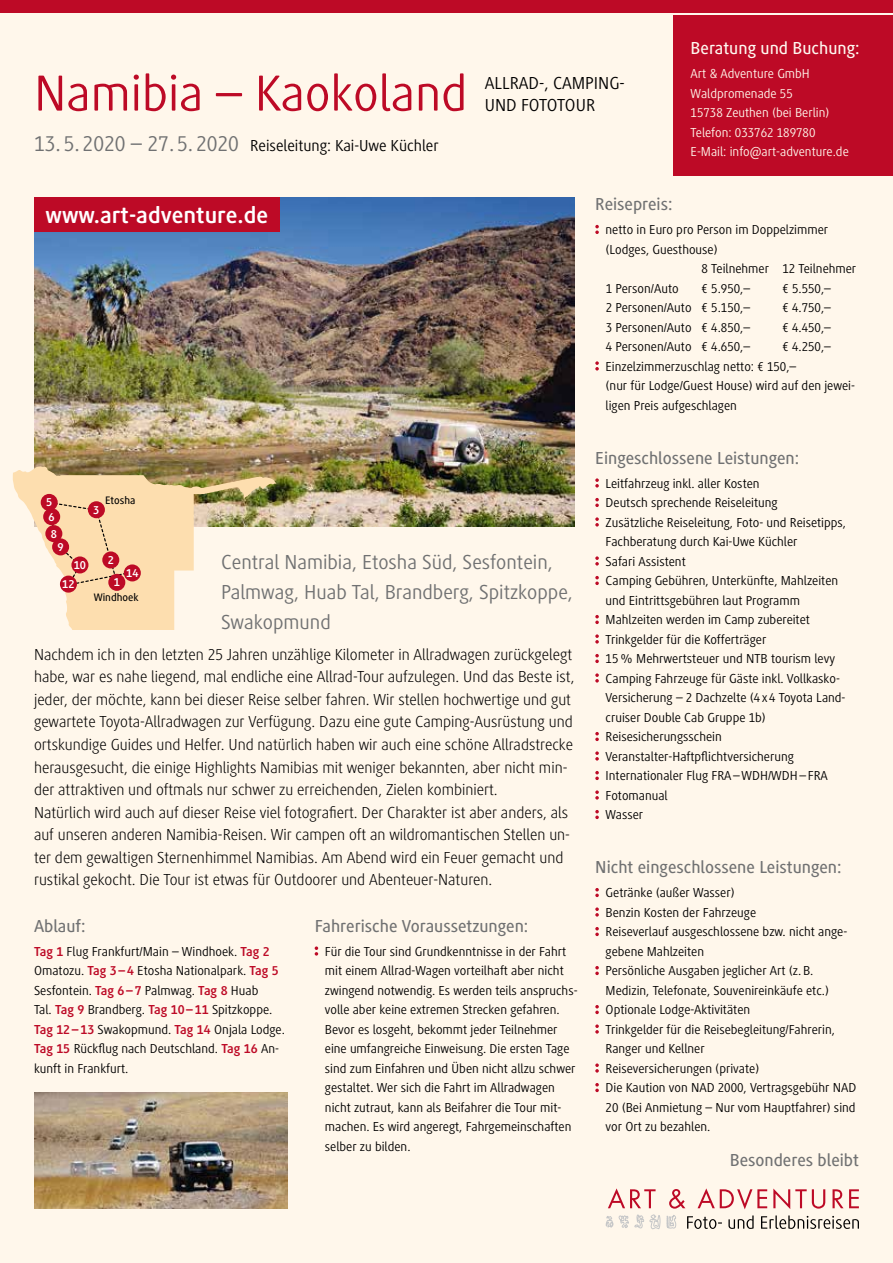
<style>
.page{position:relative;width:893px;height:1263px;background:#fff7eb}
.page>*{position:absolute;margin:0;border:0;box-sizing:border-box;transform-origin:0 0}
.t1{font:52.5px "Generis Simple Pro";color:#bd0a26}
.t2{font:700 24px "Generis Simple Pro";color:#fff}
.t3{font:21px/30px "Generis Simple Pro";color:#707172}
.t4{font:500 18px "Generis Simple Pro";color:#707172}
.t5{font:18px/21.6px "Generis Simple Pro";color:#000}
.t6{font:500 18px "Generis Simple Pro";color:#fff9f1}
.t7{font:300 16.5px/22.5px "Generis Simple Pro";color:#000}
.t8{font:16.5px "Generis Simple Pro";color:#000}
.t9{font:13.5px/19.5px "Generis Simple Pro";color:#000}
.t10{font:13.5px/19.5px "Generis Simple Pro";color:#fff7eb}
.t11{font:700 12px/22.4px "Generis Simple Pro";color:#fff}
.t12{font:500 11.25px "Generis Simple Pro";color:#000}
.s1{font-size:22.5px;color:#707172}
.s2{font-weight:700;color:#bd0a26}
</style>
<div class="page">
<svg style="left:315px;top:946px;width:3px;height:10px"></svg>
<svg style="left:595px;top:225px;width:4px;height:9px"></svg>
<svg style="left:595px;top:361px;width:4px;height:10px"></svg>
<svg style="left:595px;top:478px;width:4px;height:10px"></svg>
<svg style="left:595px;top:498px;width:4px;height:9px"></svg>
<svg style="left:595px;top:517px;width:4px;height:10px"></svg>
<svg style="left:595px;top:556px;width:4px;height:10px"></svg>
<svg style="left:595px;top:576px;width:4px;height:9px"></svg>
<svg style="left:595px;top:615px;width:4px;height:9px"></svg>
<svg style="left:595px;top:634px;width:4px;height:10px"></svg>
<svg style="left:595px;top:654px;width:4px;height:9px"></svg>
<svg style="left:595px;top:673px;width:4px;height:10px"></svg>
<svg style="left:595px;top:732px;width:4px;height:9px"></svg>
<svg style="left:595px;top:751px;width:4px;height:10px"></svg>
<svg style="left:595px;top:771px;width:4px;height:9px"></svg>
<svg style="left:595px;top:790px;width:4px;height:10px"></svg>
<svg style="left:595px;top:810px;width:4px;height:9px"></svg>
<svg style="left:595px;top:888px;width:4px;height:9px"></svg>
<svg style="left:595px;top:907px;width:4px;height:10px"></svg>
<svg style="left:595px;top:927px;width:4px;height:9px"></svg>
<svg style="left:595px;top:966px;width:4px;height:9px"></svg>
<svg style="left:595px;top:1005px;width:4px;height:9px"></svg>
<svg style="left:595px;top:1024px;width:4px;height:10px"></svg>
<svg style="left:595px;top:1063px;width:4px;height:10px"></svg>
<svg style="left:595px;top:1083px;width:4px;height:9px"></svg>
<img style="left:34px;top:197px;width:540px;height:329px">
<svg style="left:608px;top:1188px;width:48px;height:20px"></svg>
<svg style="left:669px;top:1189px;width:16px;height:19px"></svg>
<svg style="left:698px;top:1188px;width:69px;height:21px"></svg>
<svg style="left:773px;top:1188px;width:52px;height:21px"></svg>
<svg style="left:832px;top:1189px;width:11px;height:19px"></svg>
<svg style="left:849px;top:1189px;width:10px;height:19px"></svg>
<svg style="left:650px;top:1214px;width:26px;height:16px"></svg>
<svg style="left:606px;top:1214px;width:38px;height:14px"></svg>
<svg style="left:687px;top:1215px;width:172px;height:14px"></svg>
<div style="left:0;top:0;width:893px;height:13px;background:#bd0a26"></div>
<div style="left:673px;top:15px;width:220px;height:161px;background:#bd0a26"></div>
<div style="left:34px;top:197px;width:246px;height:35px;background:#bd0a26"></div>
<svg style="left:13px;top:466px;width:263px;height:163px"></svg>
<div style="left:102px;top:551px;width:17px;height:17px;background:#bd0a26;border-radius:50%"></div>
<div style="left:108px;top:574px;width:17px;height:17px;background:#bd0a26;border-radius:50%"></div>
<div style="left:124px;top:564px;width:17px;height:17px;background:#bd0a26;border-radius:50%"></div>
<div style="left:88px;top:501px;width:17px;height:17px;background:#bd0a26;border-radius:50%"></div>
<div style="left:41px;top:494px;width:17px;height:17px;background:#bd0a26;border-radius:50%"></div>
<div style="left:43px;top:508px;width:17px;height:17px;background:#bd0a26;border-radius:50%"></div>
<div style="left:45px;top:525px;width:17px;height:17px;background:#bd0a26;border-radius:50%"></div>
<div style="left:52px;top:538px;width:17px;height:17px;background:#bd0a26;border-radius:50%"></div>
<div style="left:71px;top:556px;width:17px;height:17px;background:#bd0a26;border-radius:50%"></div>
<div style="left:60px;top:576px;width:17px;height:17px;background:#bd0a26;border-radius:50%"></div>
<img style="left:34px;top:1092px;width:253px;height:117px">
<h1 class="t1" style="left:34px;top:65px;width:435px">Namibia – Kaokoland</h1>
<p class="t8" style="left:34px;top:137px;width:406px"><span class="s1">13. 5. 2020 – 27. 5. 2020</span> Reiseleitung: Kai-Uwe Küchler</p>
<h3 class="t5" style="left:485px;top:72px;width:142px">ALLRAD-, CAMPING-<br>UND FOTOTOUR</h3>
<h3 class="t6" style="left:691px;top:38px;width:170px">Beratung und Buchung:</h3>
<p class="t10" style="left:691px;top:64px;width:160px">Art &amp; Adventure GmbH<br>Waldpromenade 55<br>15738 Zeuthen (bei Berlin)<br>Telefon: 033762 189780<br>E-Mail: info@art-adventure.de</p>
<h2 class="t2" style="left:46px;top:202px;width:224px">www.art-adventure.de</h2>
<p class="t11" style="left:46px;top:495px;width:10px;line-height:14.2px">5<br>6</p>
<p class="t11" style="left:51px;top:523px;width:8px">8</p>
<p class="t12" style="left:105px;top:494px;width:32px">Etosha</p>
<p class="t11" style="left:93px;top:499px;width:8px">3</p>
<p class="t11" style="left:58px;top:536px;width:8px">9</p>
<p class="t11" style="left:62px;top:555px;width:25px;line-height:19.2px;text-indent:11px">10<br>12</p>
<h3 class="t3" style="left:221px;top:547px;width:353px">Central Namibia, Etosha Süd, Sesfontein,<br>Palmwag, Huab Tal, Brandberg, Spitzkoppe,<br>Swakopmund</h3>
<p class="t7" style="left:34px;top:643px;width:542px">Nachdem ich in den letzten 25 Jahren unzählige Kilometer in Allradwagen zurückgelegt habe, war es nahe liegend, mal endliche eine Allrad-Tour aufzulegen. Und das Beste ist, jeder, der möchte, kann bei dieser Reise selber fahren. Wir stellen hochwertige und gut gewartete Toyota-Allradwagen zur Verfügung. Dazu eine gute Camping-Ausrüstung und ortskundige Guides und Helfer. Und natürlich haben wir auch eine schöne Allradstrecke herausgesucht, die einige Highlights Namibias mit weniger bekannten, aber nicht min&shy;der attraktiven und oftmals nur schwer zu erreichenden, Zielen kombiniert.<br>Natürlich wird auch auf dieser Reise viel fotografiert. Der Charakter ist aber anders, als auf unseren anderen Namibia-Reisen. Wir campen oft an wildromantischen Stellen un&shy;ter dem gewaltigen Sternenhimmel Namibias. Am Abend wird ein Feuer gemacht und rustikal gekocht. Die Tour ist etwas für Outdoorer und Abenteuer-Naturen.</p>
<h3 class="t4" style="left:34px;top:916px;width:53px">Ablauf:</h3>
<p class="t9" style="left:34px;top:941px;width:252px"><span class="s2">Tag 1</span> Flug Frankfurt/Main – Windhoek. <span class="s2">Tag 2<br></span>Omatozu. <span class="s2">Tag 3–4</span> Etosha Nationalpark. <span class="s2">Tag 5<br></span>Sesfontein. <span class="s2">Tag 6–7</span> Palmwag. <span class="s2">Tag 8</span> Huab<br>Tal. <span class="s2">Tag 9</span> Brandberg. <span class="s2">Tag 10–11</span> Spitzkoppe.<br><span class="s2">Tag 12–13</span> Swakopmund. <span class="s2">Tag 14</span> Onjala Lodge.<br><span class="s2">Tag 15</span> Rückflug nach Deutschland. <span class="s2">Tag 16</span> An&shy;kunft in Frankfurt.</p>
<p class="t11" style="left:108px;top:549px;width:14px;text-align:center">2<br>1</p>
<p class="t11" style="left:126px;top:562px;width:14px">14</p>
<p class="t12" style="left:94px;top:591px;width:46px">Windhoek</p>
<h3 class="t4" style="left:315px;top:916px;width:215px">Fahrerische Voraussetzungen:</h3>
<p class="t9" style="left:325px;top:941px;width:254px">Für die Tour sind Grundkenntnisse in der Fahrt mit einem Allrad-Wagen vorteilhaft aber nicht zwingend notwendig. Es werden teils anspruchs&shy;volle aber keine extremen Strecken gefahren.<br>Bevor es losgeht, bekommt jeder Teilnehmer eine umfangreiche Einweisung. Die ersten Tage sind zum Einfahren und Üben nicht allzu schwer gestaltet. Wer sich die Fahrt im Allradwagen nicht zutraut, kann als Beifahrer die Tour mit&shy;machen. Es wird angeregt, Fahrgemeinschaften selber zu bilden.</p>
<h3 class="t4" style="left:595px;top:194px;width:79px">Reisepreis:</h3>
<p class="t9" style="left:606px;top:220px;width:224px">netto in Euro pro Person im Doppelzimmer</p>
<p class="t9" style="left:606px;top:239px;width:114px">(Lodges, Guesthouse)</p>
<p class="t9" style="left:702px;top:259px;width:156px">8 Teilnehmer 12 Teilnehmer</p>
<p class="t9" style="left:606px;top:278px;width:74px">1 Person/Auto</p>
<p class="t9" style="left:702px;top:278px;width:50px">€ 5.950,–</p>
<p class="t9" style="left:782px;top:278px;width:50px">€ 5.550,–</p>
<p class="t9" style="left:606px;top:298px;width:146px">2 Personen/Auto € 5.150,–</p>
<p class="t9" style="left:782px;top:298px;width:50px">€ 4.750,–</p>
<p class="t9" style="left:606px;top:317px;width:146px">3 Personen/Auto € 4.850,–</p>
<p class="t9" style="left:782px;top:317px;width:50px">€ 4.450,–</p>
<p class="t9" style="left:606px;top:337px;width:146px">4 Personen/Auto € 4.650,–</p>
<p class="t9" style="left:606px;top:337px;width:251px;text-indent:177px">€ 4.250,–<br>Einzelzimmerzuschlag netto: € 150,–<br>(nur für Lodge/Guest House) wird auf den jewei&shy;ligen Preis aufgeschlagen</p>
<h3 class="t4" style="left:595px;top:448px;width:205px">Eingeschlossene Leistungen:</h3>
<p class="t9" style="left:606px;top:473px;width:242px">Leitfahrzeug inkl. aller Kosten<br>Deutsch sprechende Reiseleitung<br>Zusätzliche Reiseleitung, Foto- und Reisetipps, Fachberatung durch Kai-Uwe Küchler<br>Safari Assistent<br>Camping Gebühren, Unterkünfte, Mahlzeiten und Eintrittsgebühren laut Programm Mahlzeiten werden im Camp zubereitet Trinkgelder für die Kofferträger<br>15% Mehrwertsteuer und NTB tourism levy Camping Fahrzeuge für Gäste inkl. Vollkasko-Versicherung – 2 Dachzelte (4 x 4 Toyota Land&shy;cruiser Double Cab Gruppe 1b)<br>Reisesicherungsschein Veranstalter-Haftpflichtversicherung Internationaler Flug FRA–WDH/WDH– FRA Fotomanual<br>Wasser</p>
<h3 class="t4" style="left:595px;top:857px;width:248px">Nicht eingeschlossene Leistungen:</h3>
<p class="t9" style="left:606px;top:883px;width:252px">Getränke (außer Wasser)<br>Benzin Kosten der Fahrzeuge<br>Reiseverlauf ausgeschlossene bzw. nicht ange&shy;gebene Mahlzeiten<br>Persönliche Ausgaben jeglicher Art (z.B.<br>Medizin, Telefonate, Souvenireinkäufe etc.)<br>Optionale Lodge-Aktivitäten<br>Trinkgelder für die Reisebegleitung/Fahrerin, Ranger und Kellner<br>Reiseversicherungen (private)<br>Die Kaution von NAD 2000, Vertragsgebühr NAD 20 (Bei Anmietung – Nur vom Hauptfahrer) sind vor Ort zu bezahlen.</p>
<h3 class="t4" style="left:730px;top:1150px;width:131px">Besonderes bleibt</h3>
</div>
